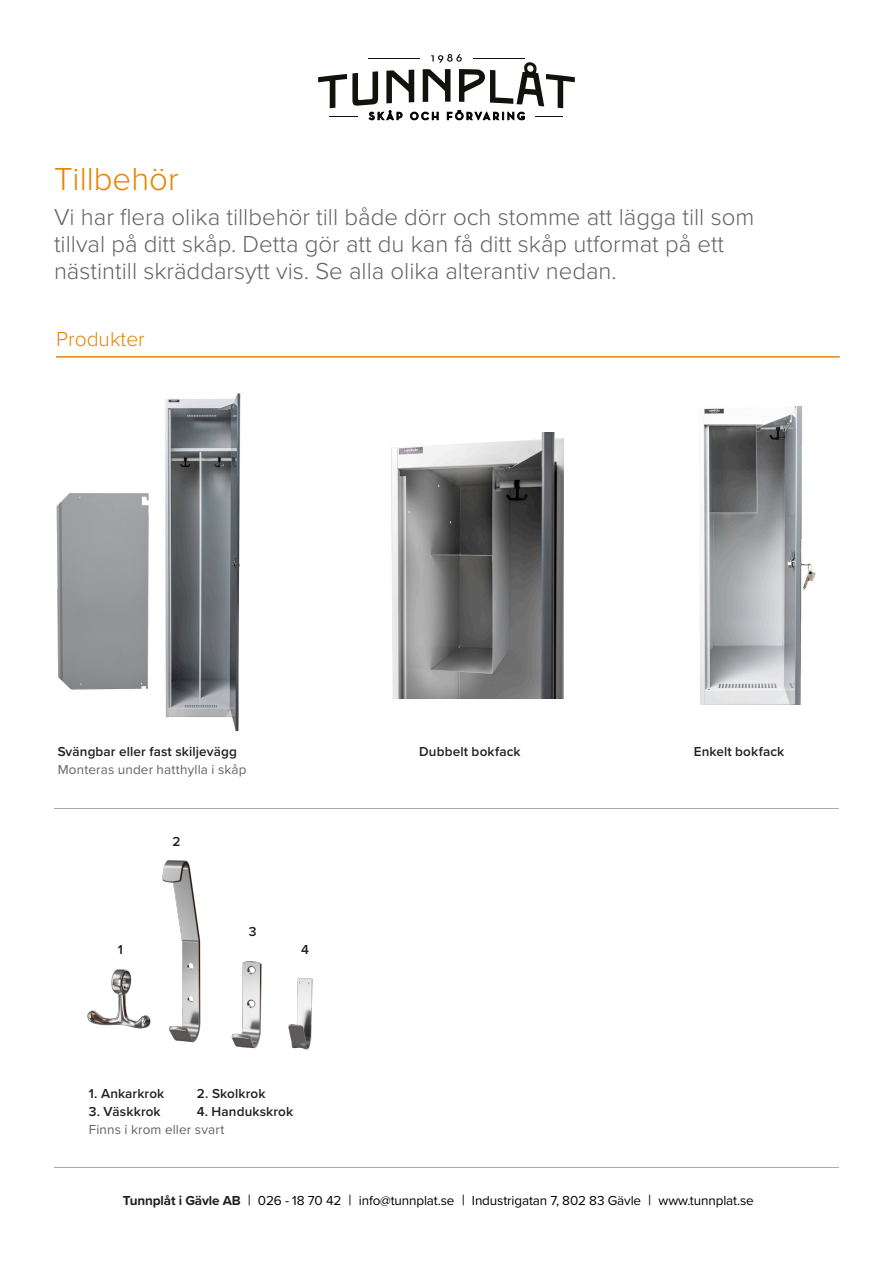
<style>
.page{position:relative;width:893px;height:1263px;background:#fff}
.page>*{position:absolute;margin:0;border:0;box-sizing:border-box;transform-origin:0 0}
.Rubrik{font:300 33px "Proxima Nova";color:#e98300}
.Rubrik-2{font:300 24px/27px "Proxima Nova";color:#636366}
.t1{font:300 21px "Proxima Nova";color:#e98300}
.Faktatext{font:600 13.5px "Proxima Nova";letter-spacing:.01em;color:#231f20}
.t2{font:13.5px "Proxima Nova";letter-spacing:-.01em;color:#000}
.Faktatext-2{font:13.5px "Proxima Nova";letter-spacing:.01em;color:#636366}
.t3{font:700 10.95px "Neutra Disp";letter-spacing:.23em;color:#12120d}
.s1{font-weight:700;color:#231f20}
.s2{font-size:15px}
</style>
<div class="page">
<img style="left:165px;top:393px;width:76px;height:339px">
<svg style="left:330px;top:116px;width:28px;height:1px"></svg>
<svg style="left:535px;top:116px;width:28px;height:1px"></svg>
<svg style="left:318px;top:54px;width:257px;height:54px"></svg>
<img style="left:56px;top:493px;width:93px;height:197px">
<img style="left:391px;top:433px;width:173px;height:266px">
<img style="left:700px;top:406px;width:116px;height:298px">
<hr style="left:54px;top:808px;width:785px;height:1px;background:#a8a9ad">
<hr style="left:56px;top:356px;width:784px;height:2px;background:#e98300">
<hr style="left:54px;top:1167px;width:785px;height:1px;background:#a8a9ad">
<img style="left:87px;top:860px;width:226px;height:190px">
<p class="t3" style="left:369px;top:110px;width:158px">SKÅP OCH FÖRVARING</p>
<p class="Rubrik" style="left:54px;top:154px;width:126px">Tillbehör</p>
<p class="Rubrik-2" style="left:54px;top:202px;width:702px">Vi har flera olika tillbehör till både dörr och stomme att lägga till som tillval på ditt skåp. Detta gör att du kan få ditt skåp utformat på ett nästintill skräddarsytt vis. Se alla olika alterantiv nedan.</p>
<p class="t1" style="left:56px;top:324px;width:90px">Produkter</p>
<p class="Faktatext" style="left:58px;top:741px;width:181px">Svängbar eller fast skiljevägg</p>
<p class="Faktatext-2" style="left:58px;top:759px;width:190px">Monteras under hatthylla i skåp</p>
<p class="Faktatext" style="left:118px;top:939px;width:7px">1</p>
<p class="Faktatext" style="left:172px;top:831px;width:10px">2</p>
<p class="Faktatext" style="left:249px;top:921px;width:9px">3</p>
<p class="Faktatext" style="left:301px;top:939px;width:9px">4</p>
<p class="Faktatext" style="left:89px;top:1083px;width:77px">1. Ankarkrok</p>
<p class="Faktatext" style="left:197px;top:1083px;width:70px">2. Skolkrok</p>
<p class="Faktatext" style="left:89px;top:1101px;width:73px">3. Väskkrok</p>
<p class="Faktatext" style="left:197px;top:1101px;width:98px">4. Handukskrok</p>
<p class="Faktatext-2" style="left:89px;top:1119px;width:137px">Finns i krom eller svart</p>
<p class="Faktatext" style="left:419px;top:741px;width:103px">Dubbelt bokfack</p>
<p class="Faktatext" style="left:694px;top:741px;width:92px">Enkelt bokfack</p>
<p class="t2" style="left:123px;top:1190px;width:632px"><span class="s1">Tunnplåt i Gävle AB</span> <span class="s2">|</span> 026 - 18 70 42 <span class="s2">|</span> info@tunnplat.se <span class="s2">|</span> Industrigatan 7, 802 83 Gävle <span class="s2">|</span> www.tunnplat.se</p>
</div>
